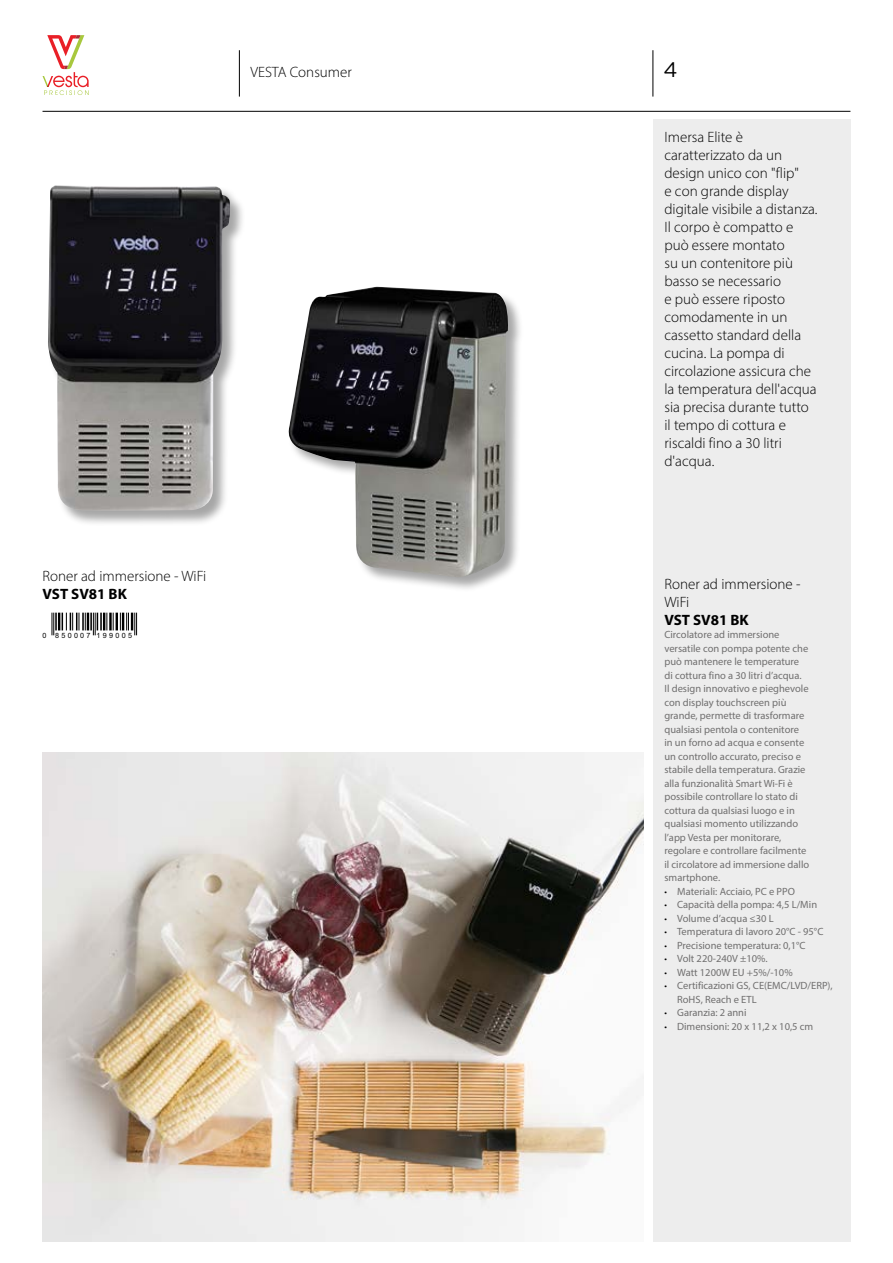
<style>
.page{position:relative;width:893px;height:1263px;background:#fff}
.page>*{position:absolute;margin:0;border:0;box-sizing:border-box;transform-origin:0 0}
.t1{font:21px "Gotham";color:#000}
.t2{font:300 15px/18px "Myriad Pro";color:#000}
.t3{font:700 15px "Myriad Pro";color:#000}
.t4{font:10.5px/13.5px "Myriad Pro";color:#706f6f}
.t5{font:7.2px "Arial";letter-spacing:.32em;color:#000}
.s1{font-weight:300;font-stretch:condensed;color:#000}
</style>
<div class="page">
<div style="left:653px;top:119px;width:197px;height:1123px;background:#ededed"></div>
<hr style="left:43px;top:111px;width:807px;height:1px;background:#000">
<hr style="left:653px;top:50px;width:1px;height:47px;background:#000">
<svg style="left:43px;top:35px;width:46px;height:60px"></svg>
<img style="left:43px;top:752px;width:600px;height:490px">
<div style="left:47px;top:185px;width:199px;height:341px;background:#000;opacity:.35"></div>
<img style="left:48px;top:186px;width:183px;height:324px">
<div style="left:288px;top:286px;width:236px;height:307px;background:#000;opacity:.35"></div>
<img style="left:288px;top:287px;width:221px;height:290px">
<svg style="left:52px;top:613px;width:85px;height:22px"></svg>
<hr style="left:239px;top:50px;width:1px;height:47px;background:#000">
<h2 class="t2" style="left:43px;top:566px;width:165px">Roner ad immersione - WiFi</h2>
<h2 class="t3" style="left:43px;top:584px;width:86px">VST SV81 BK</h2>
<p class="t5" style="left:43px;top:630px;width:91px">0 850007 199005</p>
<h2 class="t2" style="left:250px;top:63px;width:103px">VESTA Consumer</h2>
<h1 class="t1" style="left:663px;top:58px;width:16px">4</h1>
<p class="t2" style="left:664px;top:128px;width:155px">Imersa Elite è caratterizzato da un design unico con "flip"<br>e con grande display digitale visibile a distanza.<br>Il corpo è compatto e può essere montato<br>su un contenitore più basso se necessario<br>e può essere riposto comodamente in un cassetto standard della cucina. La pompa di circolazione assicura che la temperatura dell'acqua sia precisa durante tutto il tempo di cottura e riscaldi fino a 30 litri d'acqua.</p>
<h2 class="t2" style="left:664px;top:574px;width:138px">Roner ad immersione -<br>WiFi</h2>
<h2 class="t3" style="left:664px;top:610px;width:86px">VST SV81 BK</h2>
<p class="t4" style="left:664px;top:628px;width:146px">Circolatore ad immersione versatile con pompa potente che può mantenere le temperature di cottura fino a 30 litri d’acqua.<br>Il design innovativo e pieghevole con display touchscreen più grande, permette di trasformare qualsiasi pentola o contenitore in un forno ad acqua e consente un controllo accurato, preciso e stabile della temperatura. Grazie alla funzionalità Smart Wi-Fi è possibile controllare lo stato di cottura da qualsiasi luogo e in qualsiasi momento utilizzando l’app Vesta per monitorare, regolare e controllare facilmente il circolatore ad immersione dallo smartphone.</p>
<p class="t4" style="left:664px;top:884px;width:132px"><span class="s1">•</span> Materiali: Acciaio, PC e PPO</p>
<p class="t4" style="left:664px;top:898px;width:154px"><span class="s1">•</span> Capacità della pompa: 4,5 L/Min</p>
<p class="t4" style="left:664px;top:911px;width:111px"><span class="s1">•</span> Volume d’acqua ≤30 L</p>
<p class="t4" style="left:664px;top:925px;width:160px"><span class="s1">•</span> Temperatura di lavoro 20°C - 95°C</p>
<p class="t4" style="left:664px;top:938px;width:143px"><span class="s1">•</span> Precisione temperatura: 0,1°C</p>
<p class="t4" style="left:664px;top:952px;width:105px"><span class="s1">•</span> Volt 220-240V ±10%.</p>
<p class="t4" style="left:664px;top:965px;width:130px"><span class="s1">•</span> Watt 1200W EU +5%/-10%</p>
<p class="t4" style="left:677px;top:979px;width:157px;text-indent:-13px"><span class="s1">•</span> Certificazioni GS, CE(EMC/LVD/ERP),<br>RoHS, Reach e ETL</p>
<p class="t4" style="left:664px;top:1006px;width:84px"><span class="s1">•</span> Garanzia: 2 anni</p>
<p class="t4" style="left:664px;top:1019px;width:150px"><span class="s1">•</span> Dimensioni: 20 x 11,2 x 10,5 cm</p>
</div>
